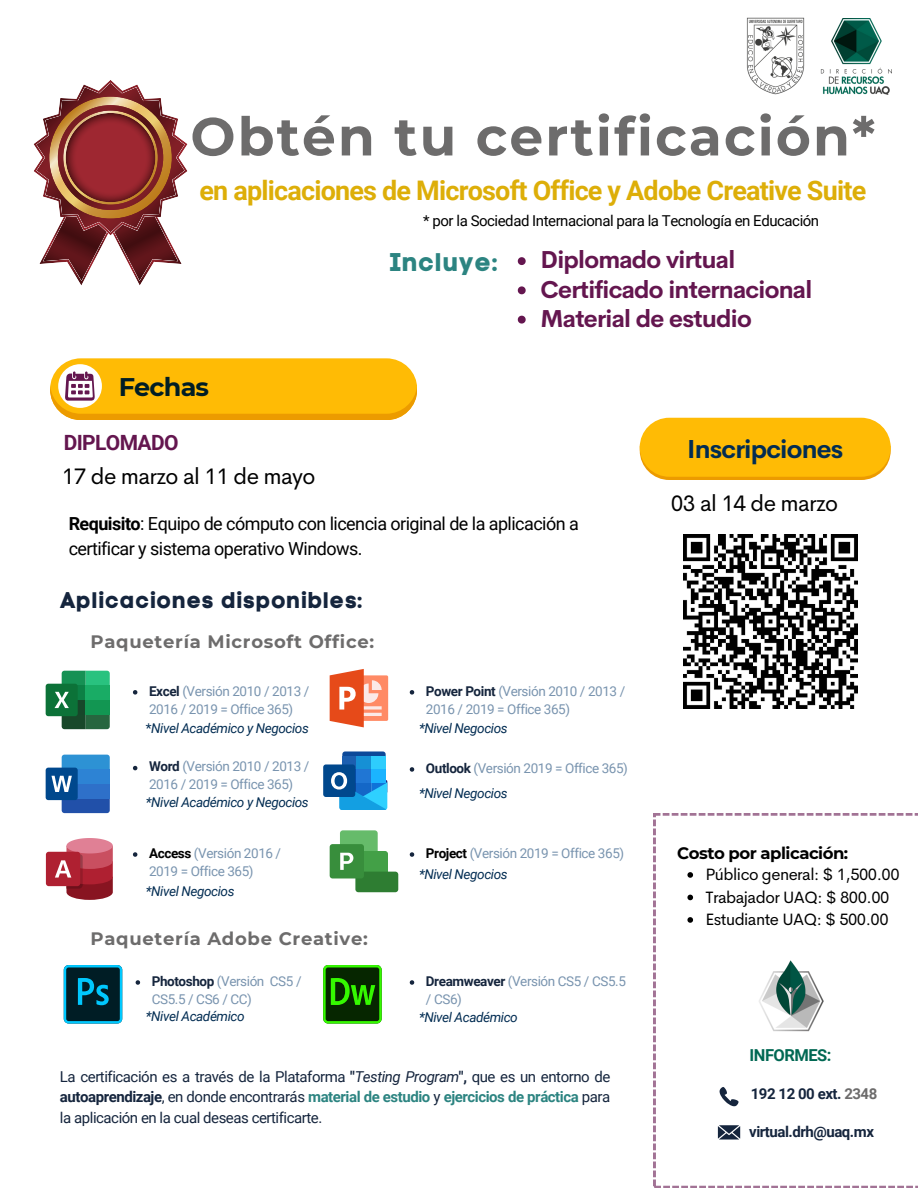
<style>
.page{position:relative;width:918px;height:1188px;background:#fff}
.page>*{position:absolute;margin:0;border:0;box-sizing:border-box;transform-origin:0 0}
.t1{font:700 53.4px "Montserrat";letter-spacing:.04em;color:#6d6c6c}
.t2{font:700 27px "Roboto";letter-spacing:-.03em;color:#ddae08}
.t3{font:700 25.5px "Cerebri Sans";letter-spacing:-.03em;color:#022c52}
.t4{font:25.5px "Code Pro Bold LC";letter-spacing:.04em;color:#2c8481}
.t5{font:700 25.5px "Montserrat";letter-spacing:-.03em;color:#001d25}
.t6{font:700 24px "Cerebri Sans";letter-spacing:-.03em;color:#64164f}
.t7{font:22.5px "Cerebri Sans";letter-spacing:-.03em;color:#000}
.t8{font:22.5px "Code Pro Bold LC";letter-spacing:.04em;color:#15253d}
.t9{font:700 21px "Roboto";letter-spacing:-.03em;color:#64164f}
.t10{font:18px/24.8px "Roboto";letter-spacing:-.03em;color:#000}
.t11{font:700 18px "Montserrat";letter-spacing:.04em;color:#6d6c6c}
.t12{font:16.5px "Cerebri Sans";letter-spacing:-.03em;color:#000}
.t13{font:700 16.5px "Montserrat";letter-spacing:-.03em;color:#000}
.t14{font:700 16.5px "Roboto";letter-spacing:-.03em;color:#006853}
.t15{font:15px/20.2px "Roboto";letter-spacing:-.03em;color:#15253d;text-align:justify}
.t16{font:15px "Roboto";letter-spacing:-.03em;color:#000}
.t17{font:700 15px "Roboto";letter-spacing:-.03em;color:#15253d}
.t18{font:13.5px/18px "Roboto";letter-spacing:-.03em;color:#7994af}
.t19{font:italic 13.5px "Roboto";letter-spacing:-.03em;color:#022c52}
.s1{font-weight:700}
.s2{font-weight:700;color:#15253d}
.s3{font-style:normal}
.s4{font-weight:700;color:#000}
.s5{font-style:italic}
.s6{font-weight:700;color:#2c8481}
.s7{color:#6d6c6c}
</style>
<div class="page">
<svg style="left:654px;top:813px;width:264px;height:375px"></svg>
<img style="left:821px;top:19px;width:71px;height:75px">
<img style="left:746px;top:17px;width:59px;height:78px">
<img style="left:683px;top:534px;width:174px;height:174px">
<div style="left:62px;top:685px;width:24px;height:15px;background:#0c8045"></div>
<div style="left:62px;top:700px;width:24px;height:15px;background:#17472a"></div>
<svg style="left:62px;top:671px;width:48px;height:14px"></svg>
<svg style="left:62px;top:715px;width:48px;height:14px"></svg>
<div style="left:86px;top:685px;width:24px;height:15px;background:#19ac65"></div>
<div style="left:86px;top:700px;width:24px;height:15px;background:#129652"></div>
<div style="left:46px;top:684px;width:32px;height:32px;background:#0c7238;border-radius:3px"></div>
<svg style="left:55px;top:692px;width:14px;height:16px"></svg>
<svg style="left:62px;top:755px;width:48px;height:14px"></svg>
<svg style="left:62px;top:799px;width:48px;height:14px"></svg>
<div style="left:62px;top:769px;width:48px;height:15px;background:#2d83d4"></div>
<div style="left:62px;top:784px;width:48px;height:15px;background:#2e70c9"></div>
<div style="left:46px;top:768px;width:32px;height:32px;background:#00488d;border-radius:3px"></div>
<svg style="left:51px;top:776px;width:21px;height:16px"></svg>
<svg style="left:330px;top:669px;width:58px;height:58px"></svg>
<svg style="left:342px;top:751px;width:44px;height:5px"></svg>
<div style="left:371px;top:756px;width:15px;height:13px;background:#2ecdfd"></div>
<div style="left:342px;top:756px;width:15px;height:13px;background:#1c5fb0"></div>
<div style="left:357px;top:756px;width:14px;height:13px;background:#1690d5"></div>
<div style="left:371px;top:769px;width:15px;height:13px;background:#1bb4ff"></div>
<div style="left:342px;top:769px;width:15px;height:13px;background:#054ba6"></div>
<div style="left:357px;top:769px;width:14px;height:13px;background:#2076d4"></div>
<div style="left:323px;top:764px;width:32px;height:33px;background:#00488d;border-radius:3px"></div>
<svg style="left:331px;top:772px;width:56px;height:38px"></svg>
<div style="left:46px;top:852px;width:34px;height:34px;background:#af2031;border-radius:3px"></div>
<svg style="left:55px;top:838px;width:58px;height:62px"></svg>
<div style="left:355px;top:872px;width:43px;height:20px;background:#2e7d32;border-radius:3px"></div>
<div style="left:330px;top:844px;width:34px;height:34px;background:#388e3c;border-radius:3px"></div>
<svg style="left:337px;top:830px;width:51px;height:42px"></svg>
<svg style="left:64px;top:965px;width:58px;height:59px;background:#024a5e"></svg>
<svg style="left:323px;top:965px;width:59px;height:59px;background:#176a03"></svg>
<div style="left:50px;top:358px;width:367px;height:62px;background:#ffbb05;border-radius:31px"></div>
<div style="left:58px;top:364px;width:44px;height:44px;background:#fff;border-radius:50%"></div>
<svg style="left:50px;top:371px;width:367px;height:49px"></svg>
<img style="left:748px;top:957px;width:86px;height:85px">
<svg style="left:720px;top:1087px;width:19px;height:19px"></svg>
<svg style="left:718px;top:1125px;width:22px;height:15px"></svg>
<svg style="left:640px;top:453px;width:251px;height:27px"></svg>
<div style="left:640px;top:418px;width:251px;height:59px;background:#ffbb05;border-radius:30px"></div>
<svg style="left:33px;top:80px;width:155px;height:206px"></svg>
<svg style="left:66px;top:113px;width:89px;height:89px;background:#92242c"></svg>
<svg style="left:687px;top:872px;width:6px;height:6px"></svg>
<svg style="left:687px;top:895px;width:6px;height:5px"></svg>
<svg style="left:687px;top:917px;width:6px;height:6px"></svg>
<svg style="left:133px;top:690px;width:4px;height:5px"></svg>
<svg style="left:133px;top:766px;width:4px;height:4px"></svg>
<svg style="left:410px;top:690px;width:4px;height:5px"></svg>
<svg style="left:410px;top:767px;width:4px;height:5px"></svg>
<svg style="left:136px;top:980px;width:4px;height:5px"></svg>
<svg style="left:410px;top:980px;width:4px;height:5px"></svg>
<svg style="left:133px;top:852px;width:4px;height:5px"></svg>
<svg style="left:410px;top:852px;width:4px;height:5px"></svg>
<svg style="left:518px;top:257px;width:8px;height:8px"></svg>
<svg style="left:518px;top:286px;width:8px;height:8px"></svg>
<svg style="left:518px;top:316px;width:8px;height:8px"></svg>
<p class="t1" style="left:190px;top:104px;width:686px">Obtén tu certificación*</p>
<p class="t2" style="left:199px;top:175px;width:668px">en aplicaciones de Microsoft Office y Adobe Creative Suite</p>
<p class="t16" style="left:423px;top:212px;width:397px">* por la Sociedad Internacional para la Tecnología en Educación</p>
<p class="t5" style="left:119px;top:372px;width:92px">Fechas</p>
<h5 class="t9" style="left:64px;top:431px;width:116px">DIPLOMADO</h5>
<p class="t7" style="left:62px;top:462px;width:255px">17 de marzo al 11 de mayo</p>
<h2 class="t4" style="left:389px;top:247px;width:111px">Incluye:</h2>
<p class="t6" style="left:541px;top:244px;width:196px">Diplomado virtual</p>
<p class="t6" style="left:541px;top:274px;width:273px">Certificado internacional</p>
<p class="t6" style="left:541px;top:303px;width:213px">Material de estudio</p>
<p class="t3" style="left:687px;top:433px;width:158px">Inscripciones</p>
<p class="t7" style="left:671px;top:489px;width:169px">03 al 14 de marzo</p>
<p class="t10" style="left:69px;top:511px;width:512px"><span class="s1">Requisito</span>: Equipo de cómputo con licencia original de la aplicación a certificar y sistema operativo Windows.</p>
<p class="t8" style="left:60px;top:586px;width:305px">Aplicaciones disponibles:</p>
<h3 class="t11" style="left:91px;top:631px;width:285px">Paquetería Microsoft Office:</h3>
<p class="t18" style="left:149px;top:682px;width:162px"><span class="s2">Excel</span> (Versión 2010 / 2013 /<br>2016 / 2019 = Office 365)</p>
<p class="t19" style="left:146px;top:720px;width:165px"><span class="s3">*</span>Nivel Académico y Negocios</p>
<p class="t18" style="left:149px;top:758px;width:162px"><span class="s2">Word</span> (Versión 2010 / 2013 /<br>2016 / 2019 = Office 365)</p>
<p class="t19" style="left:146px;top:794px;width:164px">*Nivel Académico y Negocios</p>
<h2 class="t18" style="left:426px;top:682px;width:201px"><span class="s2">Power Point</span> (Versión 2010 / 2013 /<br>2016 / 2019 = Office 365)</h2>
<p class="t19" style="left:419px;top:720px;width:90px">*Nivel Negocios</p>
<p class="t18" style="left:426px;top:759px;width:204px"><span class="s2">Outlook</span> (Versión 2019 = Office 365)</p>
<p class="t19" style="left:419px;top:785px;width:90px">*Nivel Negocios</p>
<p class="t18" style="left:149px;top:844px;width:134px"><span class="s4">Access</span> (Versión 2016 /<br>2019 = Office 365)</p>
<p class="t18" style="left:426px;top:844px;width:200px"><span class="s4">Project</span> (Versión 2019 = Office 365)</p>
<p class="t19" style="left:419px;top:866px;width:90px">*Nivel Negocios</p>
<p class="t19" style="left:146px;top:884px;width:90px">*Nivel Negocios</p>
<p class="t11" style="left:91px;top:928px;width:279px">Paquetería Adobe Creative:</p>
<p class="t18" style="left:152px;top:972px;width:151px"><span class="s2">Photoshop</span> (Versión CS5 /<br>CS5.5 / CS6 / CC)</p>
<p class="t18" style="left:426px;top:972px;width:202px"><span class="s2">Dreamweaver</span> (Versión CS5 / CS5.5 / CS6)</p>
<p class="t19" style="left:146px;top:1008px;width:100px">*Nivel Académico</p>
<p class="t19" style="left:419px;top:1010px;width:100px">*Nivel Académico</p>
<p class="t15" style="left:60px;top:1067px;width:552px">La certificación es a través de la Plataforma <span class="s1">"</span><span class="s5">Testing Program</span><span class="s1">",</span> que es un entorno de <span class="s1">autoaprendizaje</span>, en donde encontrarás <span class="s6">material de estudio</span> y <span class="s6">ejercicios de práctica</span> para la aplicación en la cual deseas certificarte.</p>
<p class="t13" style="left:677px;top:843px;width:172px">Costo por aplicación:</p>
<p class="t12" style="left:705px;top:864px;width:196px">Público general: $ 1,500.00</p>
<p class="t12" style="left:705px;top:886px;width:186px">Trabajador UAQ: $ 800.00</p>
<h2 class="t12" style="left:705px;top:909px;width:185px">Estudiante UAQ: $ 500.00</h2>
<p class="t14" style="left:750px;top:1046px;width:83px">INFORMES:</p>
<h1 class="t17" style="left:751px;top:1085px;width:128px">192 12 00 ext. <span class="s7">2348</span></h1>
<h2 class="t17" style="left:749px;top:1123px;width:126px">virtual.drh@uaq.mx</h2>
</div>
